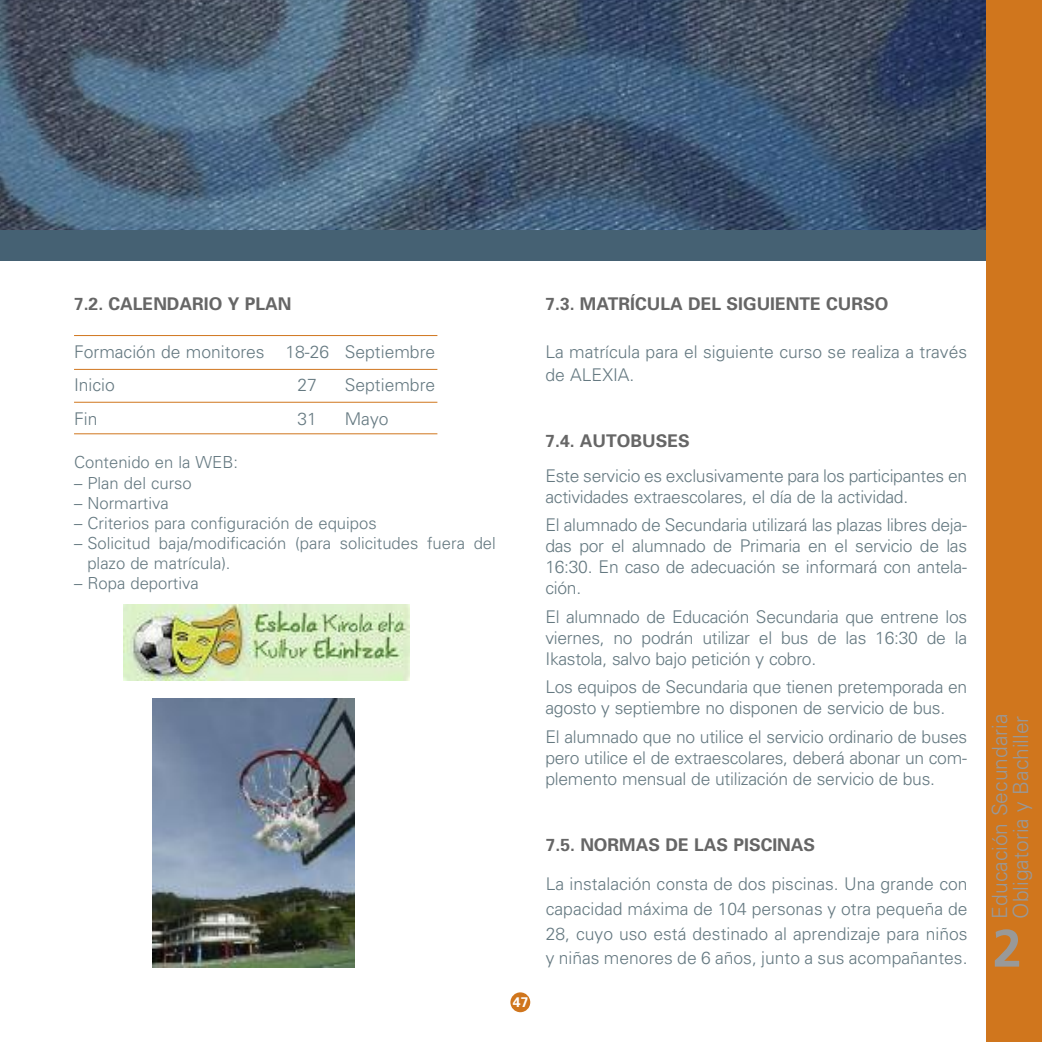
<style>
.page{position:relative;width:1042px;height:1042px;background:#fff}
.page>*{position:absolute;margin:0;border:0;box-sizing:border-box;transform-origin:0 0}
.t1{font:700 52.5px "Frutiger";color:#999}
.t2{font:300 21px/21px "Univers";color:#999}
.t3{font:300 17.5px/21px "Univers";letter-spacing:-.015em;color:#657981}
.t4{font:700 17.5px "Univers";color:#666}
.t5{font:300 16.62px/20.1px "Univers";color:#657981}
.t6{font:700 14px "Univers";color:#fff}
</style>
<div class="page">
<div style="left:510px;top:992px;width:20px;height:20px;background:#d0761d;border-radius:50%"></div>
<hr style="left:74px;top:369px;width:363px;height:1px;background:#d0761d">
<hr style="left:74px;top:335px;width:363px;height:1px;background:#d0761d">
<hr style="left:74px;top:402px;width:363px;height:1px;background:#d0761d">
<hr style="left:74px;top:433px;width:363px;height:1px;background:#d0761d">
<img style="left:152px;top:699px;width:203px;height:268px">
<img style="left:123px;top:604px;width:286px;height:77px">
<img style="left:0;top:0;width:986px;height:230px">
<div style="left:0;top:230px;width:1042px;height:30px;background:#456173"></div>
<div style="left:986px;top:0;width:56px;height:1042px;background:#d0761d"></div>
<p class="t4" style="left:74px;top:298px;width:219px">7.2. CALENDARIO Y PLAN</p>
<p class="t3" style="left:74px;top:336px;width:363px;line-height:33.6px">Formación de monitores 18-26 Septiembre<br>Inicio</p>
<p class="t3" style="left:297px;top:376px;width:21px">27</p>
<p class="t3" style="left:345px;top:376px;width:92px">Septiembre</p>
<p class="t3" style="left:74px;top:409px;width:25px">Fin</p>
<p class="t3" style="left:297px;top:409px;width:21px">31</p>
<p class="t3" style="left:345px;top:409px;width:45px">Mayo</p>
<p class="t5" style="left:74px;top:454px;width:166px">Contenido en la WEB:</p>
<p class="t5" style="left:74px;top:474px;width:119px">– Plan del curso</p>
<p class="t5" style="left:74px;top:494px;width:96px">– Normartiva</p>
<p class="t5" style="left:74px;top:514px;width:304px">– Criterios para configuración de equipos</p>
<p class="t5" style="left:87px;top:534px;width:410px;text-indent:-13px">– Solicitud baja/modificación (para solicitudes fuera del plazo de matrícula).</p>
<p class="t5" style="left:74px;top:575px;width:126px">– Ropa deportiva</p>
<p class="t4" style="left:545px;top:298px;width:344px">7.3. MATRÍCULA DEL SIGUIENTE CURSO</p>
<p class="t3" style="left:545px;top:341px;width:423px;line-height:23.6px">La matrícula para el siguiente curso se realiza a través de ALEXIA.</p>
<p class="t4" style="left:545px;top:434px;width:146px">7.4. AUTOBUSES</p>
<p class="t3" style="left:545px;top:467px;width:423px">Este servicio es exclusivamente para los participantes en actividades extraescolares, el día de la actividad.</p>
<p class="t3" style="left:545px;top:516px;width:423px;text-align:justify">El alumnado de Secundaria utilizará las plazas libres deja&shy;das por el alumnado de Primaria en el servicio de las 16:30. En caso de adecuación se informará con antela&shy;ción.</p>
<p class="t3" style="left:545px;top:608px;width:423px;text-align:justify">El alumnado de Educación Secundaria que entrene los viernes, no podrán utilizar el bus de las 16:30 de la Ikastola, salvo bajo petición y cobro.</p>
<p class="t3" style="left:545px;top:678px;width:423px">Los equipos de Secundaria que tienen pretemporada en agosto y septiembre no disponen de servicio de bus.</p>
<p class="t3" style="left:545px;top:727px;width:423px;text-align:justify">El alumnado que no utilice el servicio ordinario de buses pero utilice el de extraescolares, deberá abonar un com&shy;plemento mensual de utilización de servicio de bus.</p>
<p class="t6" style="left:513px;top:997px;width:17px">47</p>
<p class="t4" style="left:546px;top:838px;width:271px">7.5. NORMAS DE LAS PISCINAS</p>
<p class="t3" style="left:546px;top:873px;width:423px;line-height:24.5px;text-align:justify">La instalación consta de dos piscinas. Una grande con capacidad máxima de 104 personas y otra pequeña de 28, cuyo uso está destinado al aprendizaje para niños y niñas menores de 6 años, junto a sus acompañantes.</p>
<p class="t2" style="left:991px;top:918px;width:206px;rotate:-90deg">Educación Secundaria<br>Obligatoria y Bachiller</p>
<h1 class="t1" style="left:992px;top:927px;width:31px">2</h1>
</div>
